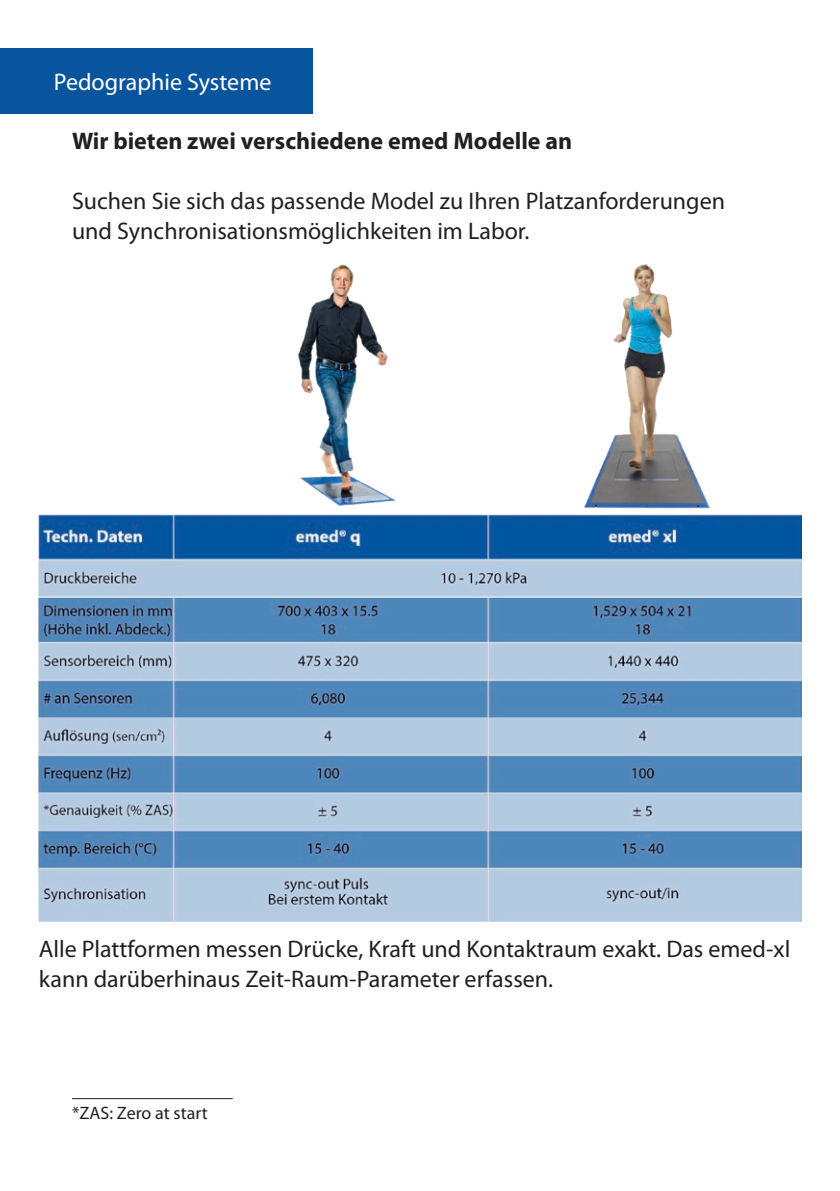
<style>
.page{position:relative;width:840px;height:1191px;background:#fff}
.page>*{position:absolute;margin:0;border:0;box-sizing:border-box;transform-origin:0 0}
.t1{font:24px/30px "Myriad Pro";color:#231f20}
.t2{font:700 24px "Myriad Pro";color:#231f20}
.t3{font:24px "Myriad Pro";color:#fff}
.t4{font:18px "Myriad Pro";color:#231f20}
</style>
<div class="page">
<div style="left:0;top:49px;width:312px;height:65px;background:#08559e"></div>
<img style="left:39px;top:264px;width:761px;height:657px">
<hr style="left:72px;top:1098px;width:160px;height:1px;background:#231f20">
<p class="t3" style="left:54px;top:67px;width:219px">Pedographie Systeme</p>
<p class="t2" style="left:72px;top:126px;width:501px">Wir bieten zwei verschiedene emed Modelle an</p>
<p class="t1" style="left:72px;top:186px;width:654px">Suchen Sie sich das passende Model zu Ihren Platzanforderungen und Synchronisationsmöglichkeiten im Labor.</p>
<p class="t1" style="left:39px;top:934px;width:752px">Alle Plattformen messen Drücke, Kraft und Kontaktraum exakt. Das emed-xl kann darüberhinaus Zeit-Raum-Parameter erfassen.</p>
<p class="t4" style="left:72px;top:1101px;width:137px">*ZAS: Zero at start</p>
</div>
